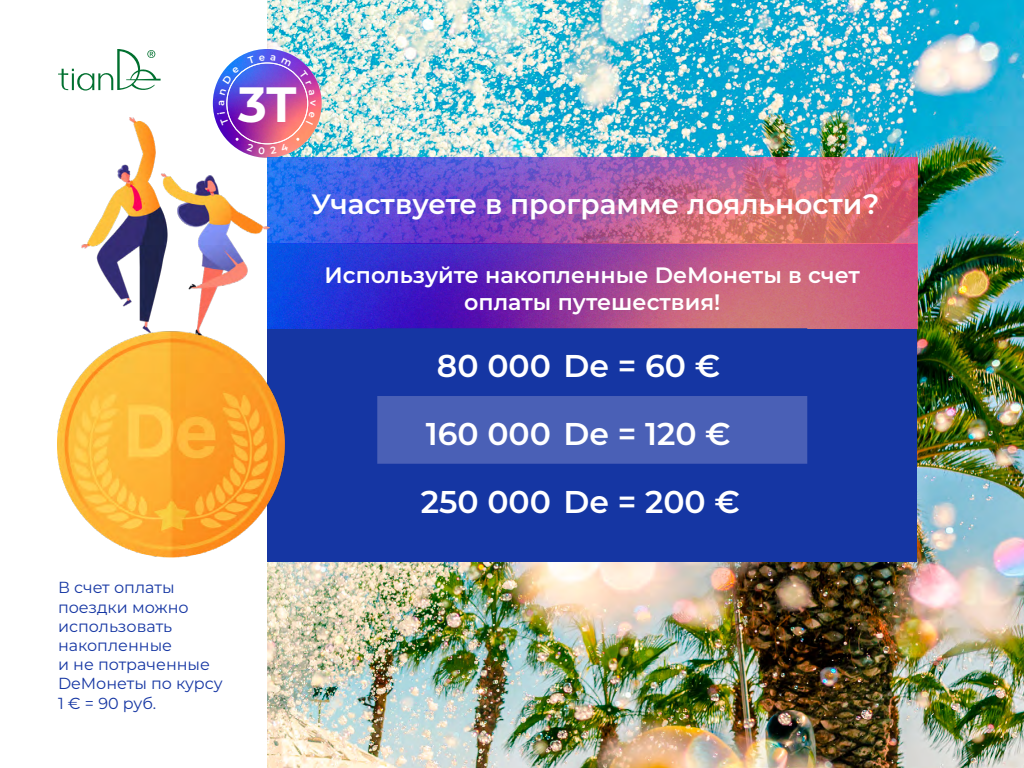
<style>
.page{position:relative;width:1024px;height:768px;background:#fff}
.page>*{position:absolute;margin:0;border:0;box-sizing:border-box;transform-origin:0 0}
.t1{font:700 49.5px "Montserrat";color:#fff}
.t2{font:600 31.5px/67.7px "Montserrat";color:#fff;text-align:center}
.t3{font:600 28px "Montserrat";color:#fff}
.t4{font:600 22.3px/26.7px "Montserrat";color:#fff;text-align:center}
.t5{font:16px/19.2px "Montserrat";color:#1536a3}
</style>
<div class="page">
<img style="left:267px;top:0;width:757px;height:768px">
<div style="left:267px;top:243px;width:650px;height:319px;background:#1536a3"></div>
<img style="left:285px;top:243px;width:632px;height:85px">
<svg style="left:58px;top:49px;width:103px;height:42px"></svg>
<img style="left:213px;top:49px;width:109px;height:109px;border-radius:54px">
<img style="left:285px;top:158px;width:632px;height:85px">
<svg style="left:377px;top:328px;width:430px;height:1px"></svg>
<div style="left:377px;top:396px;width:430px;height:68px;background:#4a60b6"></div>
<img style="left:58px;top:117px;width:227px;height:440px">
<svg style="left:217px;top:101px;width:12px;height:25px"></svg>
<svg style="left:220px;top:66px;width:20px;height:29px"></svg>
<svg style="left:248px;top:55px;width:43px;height:11px"></svg>
<svg style="left:299px;top:70px;width:17px;height:55px"></svg>
<svg style="left:247px;top:143px;width:42px;height:11px"></svg>
<h1 class="t1" style="left:238px;top:69px;width:60px">3T</h1>
<p class="t5" style="left:58px;top:578px;width:166px">В счет оплаты поездки можно использовать накопленные<br>и не потраченные<br>DeМонеты по курсу<br>1 € = 90 руб.</p>
<h3 class="t3" style="left:312px;top:184px;width:569px">Участвуете в программе лояльности?</h3>
<h3 class="t4" style="left:325px;top:261px;width:537px">Используйте накопленные DeМонеты в счет оплаты путешествия!</h3>
<h2 class="t2" style="left:421px;top:331px;width:321px">80 000 De = 60 €<br>160 000 De = 120 €<br>250 000 De = 200 €</h2>
</div>
